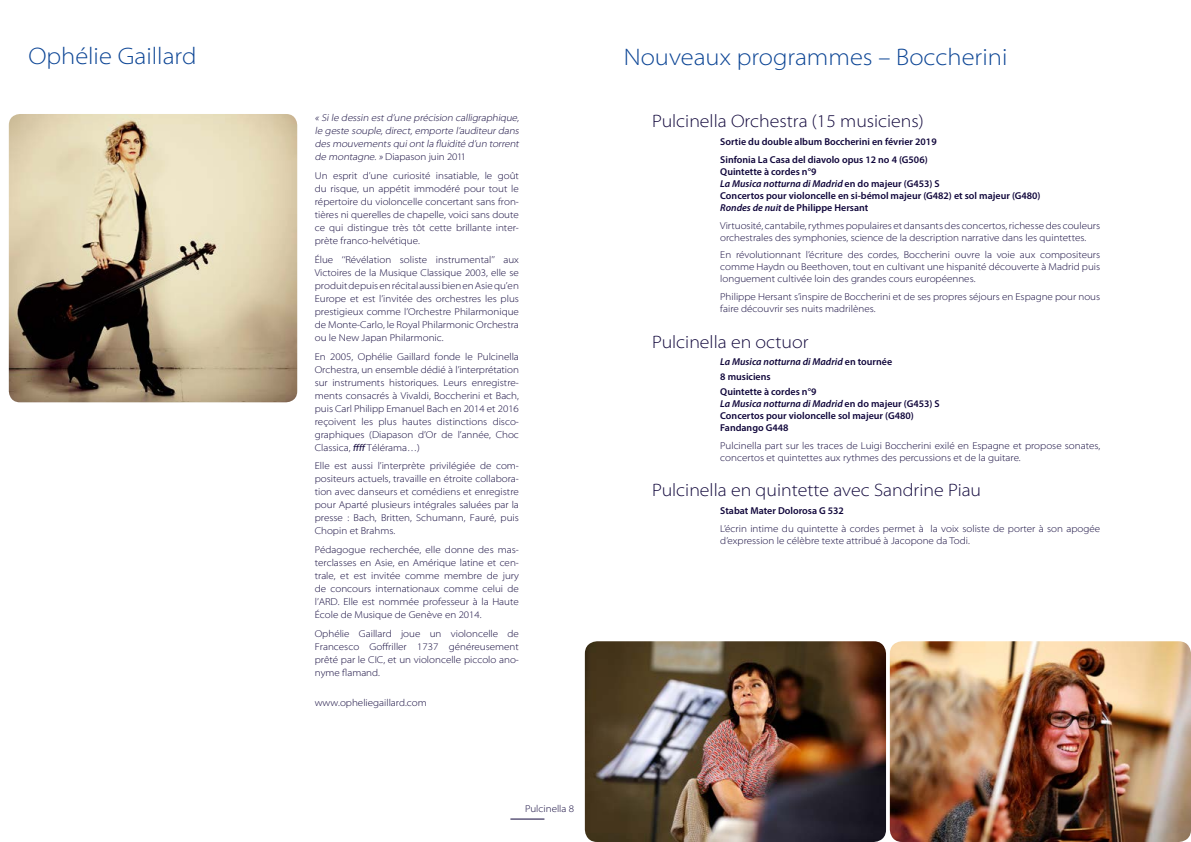
<style>
.page{position:relative;width:1191px;height:842px;background:#fff}
.page>*{position:absolute;margin:0;border:0;box-sizing:border-box;transform-origin:0 0}
.t1{font:300 semi-expanded 24px "Myriad Pro";color:#0c4595}
.t2{font:300 semi-expanded 18px "Myriad Pro";color:#0f053a}
.t3{font:300 semi-expanded 10px/13px "Myriad Pro";color:#0f053a;text-align:justify}
.t4{font:600 10px/12px "Myriad Pro";color:#0f053a}
.t5{font:italic 300 semi-expanded 10px/13px "Myriad Pro";color:#0f053a;text-align:justify}
.s1{font-style:normal}
.s2{font-weight:400;font-style:italic;font-stretch:normal}
.s3{font-style:italic}
</style>
<div class="page">
<hr style="left:510px;top:819px;width:34px;height:1px;background:#0f053a">
<img style="left:9px;top:114px;width:288px;height:288px">
<img style="left:890px;top:641px;width:301px;height:201px">
<img style="left:585px;top:641px;width:301px;height:201px">
<h1 class="t1" style="left:28px;top:41px;width:170px">Ophélie Gaillard</h1>
<h1 class="t1" style="left:624px;top:42px;width:385px">Nouveaux programmes – Boccherini</h1>
<p class="t5" style="left:315px;top:112px;width:207px">« Si le dessin est d’une précision calligraphique, le geste souple, direct, emporte l’auditeur dans des mouvements quiontla fluidité d’un torrent de montagne.» <span class="s1">Diapason juin 2011</span></p>
<p class="t3" style="left:315px;top:169px;width:206px">Un esprit d’une curiosité insatiable, le goût du risque, un appétit immodéré pour tout le répertoire du violoncelle concertant sans fron&shy;tières ni querelles de chapelle, voici sans doute ce qui distingue très tôt cette brillante inter&shy;prète franco-helvétique.</p>
<p class="t3" style="left:315px;top:253px;width:206px">Élue ‘‘Révélation soliste instrumental’’ aux Victoires de la Musique Classique 2003, elle se produit depuis en récital aussi bien en Asie qu’en Europe et est l’invitée des orchestres les plus prestigieux comme l’Orchestre Philarmonique de Monte-Carlo, le Royal Philarmonic Orchestra ou le New Japan Philarmonic.</p>
<p class="t3" style="left:315px;top:350px;width:206px">En 2005, Ophélie Gaillard fonde le Pulcinella Orchestra, un ensemble dédié à l’interprétation sur instruments historiques. Leurs enregistre&shy;ments consacrés à Vivaldi, Boccherini et Bach, puis Carl Philipp Emanuel Bach en 2014 et 2016 reçoivent les plus hautes distinctions disco&shy;graphiques (Diapason d’Or de l’année, Choc Classica, <span class="s2">ffff</span> Télérama…)</p>
<p class="t3" style="left:315px;top:459px;width:206px">Elle est aussi l’interprète privilégiée de com&shy;positeurs actuels, travaille en étroite collabora&shy;tion avec danseurs et comédiens et enregistre pour Aparté plusieurs intégrales saluées par la presse : Bach, Britten, Schumann, Fauré, puis Chopin et Brahms.</p>
<p class="t3" style="left:315px;top:543px;width:206px">Pédagogue recherchée, elle donne des mas&shy;terclasses en Asie, en Amérique latine et cen&shy;trale, et est invitée comme membre de jury de concours internationaux comme celui de l’ARD. Elle est nommée professeur à la Haute École de Musique de Genève en 2014.</p>
<p class="t3" style="left:315px;top:627px;width:206px">Ophélie Gaillard joue un violoncelle de Francesco Goffriller 1737 généreusement prêté par le CIC, et un violoncelle piccolo ano&shy;nyme flamand.</p>
<p class="t3" style="left:315px;top:696px;width:113px">www.opheliegaillard.com</p>
<p class="t3" style="left:525px;top:802px;width:51px">Pulcinella 8</p>
<h2 class="t2" style="left:652px;top:111px;width:273px">Pulcinella Orchestra (15 musiciens)</h2>
<p class="t4" style="left:720px;top:133px;width:218px;line-height:17.7px">Sortie du double album Boccherini en février 2019<br>Sinfonia La Casa del diavolo opus 12 no 4 (G506)</p>
<p class="t4" style="left:720px;top:165px;width:322px">Quintette à cordes n°9<br><span class="s3">La Musica notturna di Madrid</span> en do majeur (G453) S<br>Concertos pour violoncelle en si-bémol majeur (G482) et sol majeur (G480)<br><span class="s3">Rondes de nuit</span> de Philippe Hersant</p>
<p class="t3" style="left:720px;top:219px;width:381px;line-height:12px">Virtuosité, cantabile, rythmes populaires et dansants des concertos, richesse des couleurs orchestrales des symphonies, science de la description narrative dans les quintettes.</p>
<p class="t3" style="left:720px;top:249px;width:381px;line-height:12px">En révolutionnant l’écriture des cordes, Boccherini ouvre la voie aux compositeurs comme Haydn ou Beethoven, tout en cultivant une hispanité découverte à Madrid puis longuement cultivée loin des grandes cours européennes.</p>
<p class="t3" style="left:720px;top:290px;width:381px;line-height:12px">Philippe Hersant s’inspire de Boccherini et de ses propres séjours en Espagne pour nous faire découvrir ses nuits madrilènes.</p>
<h2 class="t2" style="left:652px;top:331px;width:158px">Pulcinella en octuor</h2>
<p class="t4" style="left:720px;top:354px;width:173px;line-height:14.8px"><span class="s3">La Musica notturna di Madrid</span> en tournée<br>8 musiciens<br>Quintette à cordes n°9</p>
<p class="t4" style="left:720px;top:397px;width:221px"><span class="s3">La Musica notturna di Madrid</span> en do majeur (G453) S<br>Concertos pour violoncelle sol majeur (G480)<br>Fandango G448</p>
<p class="t3" style="left:720px;top:439px;width:381px;line-height:12px">Pulcinella part sur les traces de Luigi Boccherini exilé en Espagne et propose sonates, concertos et quintettes aux rythmes des percussions et de la guitare.</p>
<h2 class="t2" style="left:652px;top:479px;width:330px">Pulcinella en quintette avec Sandrine Piau</h2>
<p class="t4" style="left:720px;top:504px;width:125px">Stabat Mater Dolorosa G 532</p>
<p class="t3" style="left:720px;top:522px;width:381px;line-height:12px">L’écrin intime du quintette à cordes permet à la voix soliste de porter à son apogée d’expression le célèbre texte attribué à Jacopone da Todi.</p>
</div>
